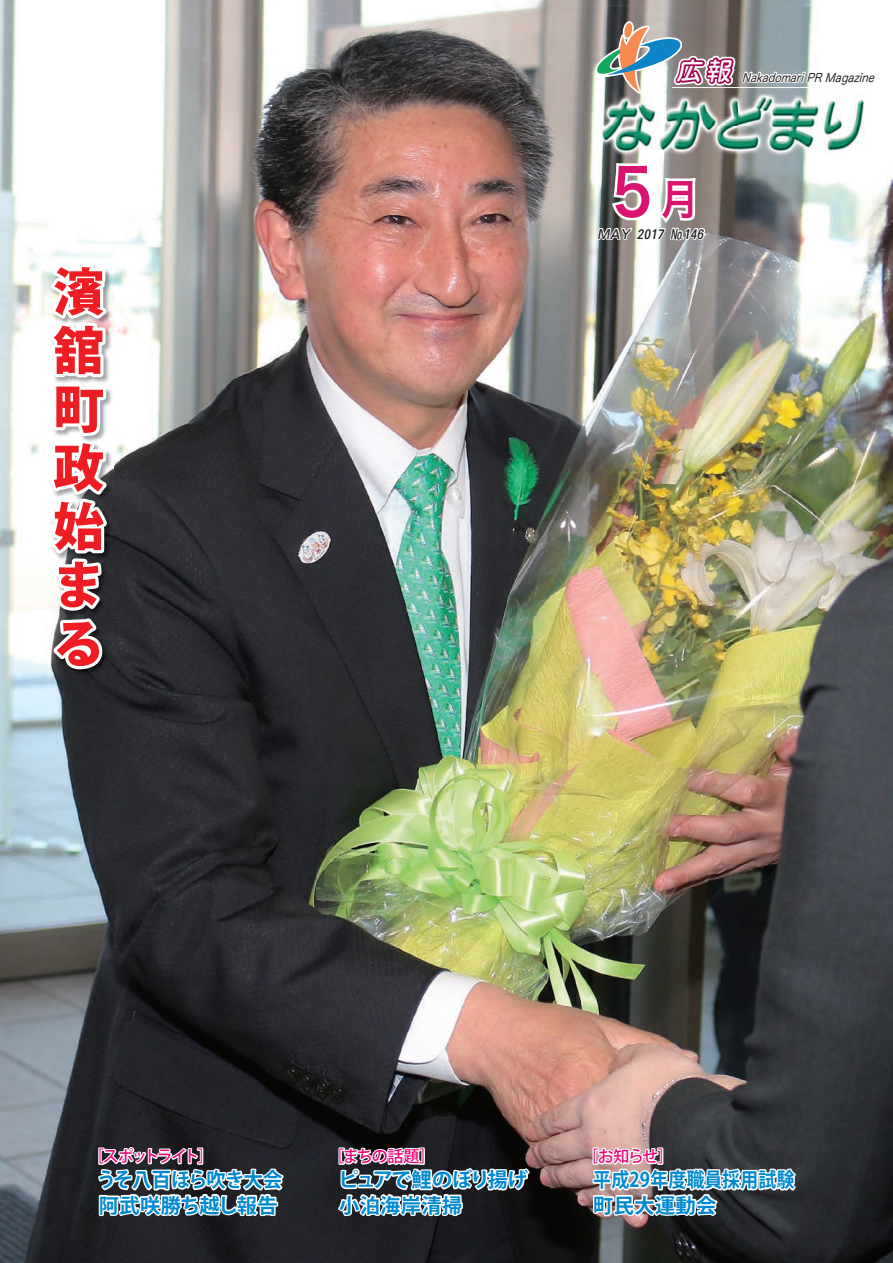
<style>
.page{position:relative;width:893px;height:1263px;background:#fff}
.page>*{position:absolute;margin:0;border:0;box-sizing:border-box;transform-origin:0 0}
.t1{font:63.75px "Hira Kaku Pro W6";color:#d9136e;scale:.9 1}
.t2{font:800 51px/58.7px "Koz Go Pro";color:#ee1d23;text-align:justify}
.t3{font:42.45px "Hira Kaku Pro W6";color:#d9136e;scale:.9 1}
.t4{font:700 20.25px/25.5px "Koz Go Pro";letter-spacing:-.02em;color:#0089cf;scale:.95 1}
.t5{font:700 20.25px/25.5px "Koz Go Pro";letter-spacing:.02em;color:#0089cf;scale:.88 1}
.t6{font:700 20.25px/25.5px "Koz Go Pro";letter-spacing:.02em;color:#0089cf}
.t7{font:500 15.9px "Koz Go Pro";letter-spacing:-.11em;color:#ed0277}
.t8{font:500 15.9px "Koz Go Pro";letter-spacing:-.135em;color:#ed0277}
.t9{font:italic 12.75px "Motoya Cedar W4 90 msp RKSJ H";color:#231f20}
.t10{font:italic 11.7px "Hira Maru Pro W4";color:#231f20;scale:.9 1}
.s1{font-family:"Motoya Maru W4 90 msp RKSJ H";font-size:24.45px;color:#fff}
</style>
<div class="page">
<img style="left:0;top:0;width:893px;height:1263px">
<svg style="left:42px;top:253px;width:73px;height:419px"></svg>
<svg style="left:591px;top:924px;width:208px;height:297px;background:#67615e"></svg>
<svg style="left:335px;top:1083px;width:197px;height:136px"></svg>
<svg style="left:96px;top:1144px;width:191px;height:76px"></svg>
<img style="left:876px;top:95px;width:6px;height:63px">
<img style="left:595px;top:0;width:281px;height:309px">
<h2 class="t2" style="left:53px;top:266px;width:52px">濱舘町政始まる</h2>
<p class="t10" style="left:677px;top:67px;width:226px"><span class="s1">広報</span> NakadomariPRMagazine</p>
<h1 class="t1" style="left:603px;top:134px;width:65px">５</h1>
<h3 class="t3" style="left:661px;top:161px;width:44px">月</h3>
<p class="t9" style="left:597px;top:227px;width:110px">MAY 2017 №146</p>
<h3 class="t8" style="left:88px;top:1146px;width:127px">［スポットライト］</h3>
<h3 class="t4" style="left:97px;top:1168px;width:197px">うそ八百ほら吹き大会阿武咲勝ち越し報告</h3>
<h3 class="t7" style="left:328px;top:1146px;width:108px">［まちの話題］</h3>
<h3 class="t7" style="left:582px;top:1146px;width:93px">［お知らせ］</h3>
<h3 class="t6" style="left:338px;top:1168px;width:191px">ピュアで鯉のぼり揚げ小泊海岸清掃</h3>
<h3 class="t5" style="left:593px;top:1168px;width:230px">平成29年度職員採用試験町民大運動会</h3>
</div>
